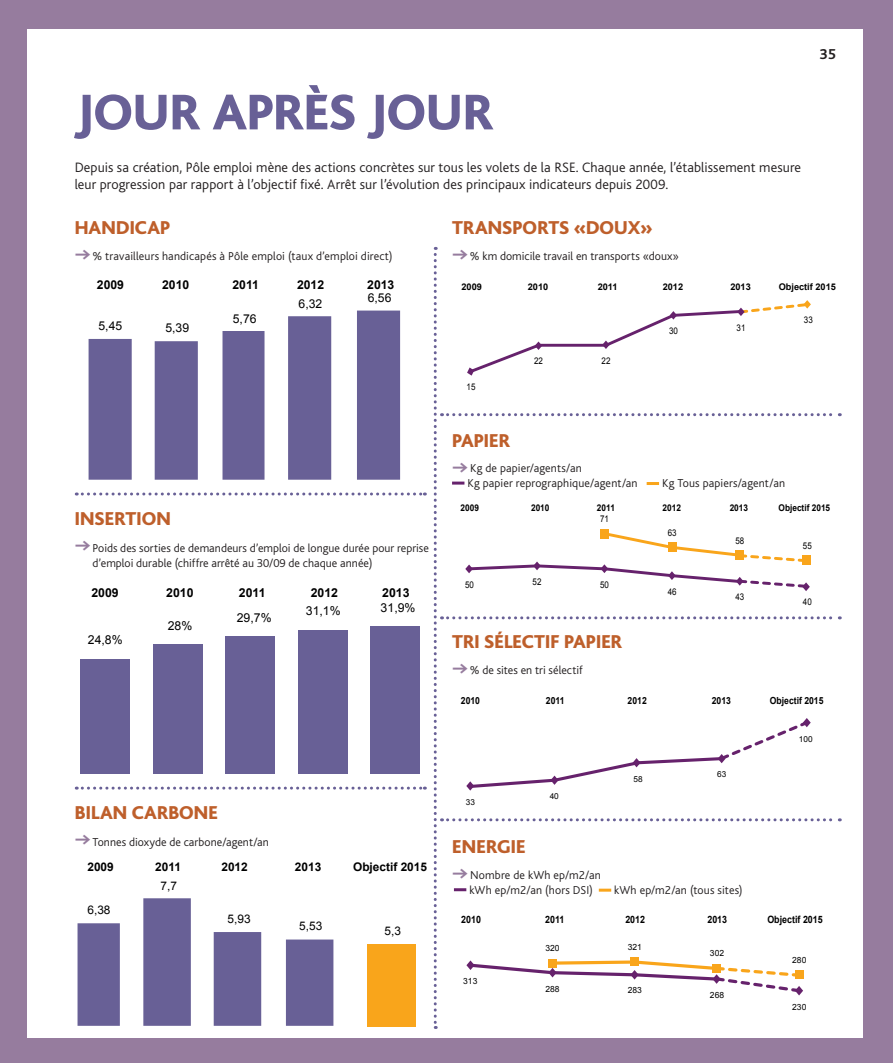
<style>
.page{position:relative;width:893px;height:1063px;background:#967c9e}
.page>*{position:absolute;margin:0;border:0;box-sizing:border-box;transform-origin:0 0}
.t1{font:800 52.5px "Bliss";color:#686096}
.t2{font:800 19.5px "Bliss";letter-spacing:.005em;color:#be5f2b}
.t3{font:700 15px "Bliss";color:#231f20}
.t4{font:300 14.25px/16.5px "Bliss";letter-spacing:.005em;color:#231f20}
.t5{font:12.3px "Arial";color:#000}
.t6{font:700 12.3px "Arial";color:#000}
.t7{font:12.15px "Arial";color:#000}
.t8{font:700 12.15px "Arial";color:#000}
.t9{font:300 12px/15px "Bliss";letter-spacing:.005em;color:#231f20}
.t10{font:700 11.85px "Arial";color:#000}
.t11{font:11.85px "Arial";color:#000}
.t12{font:700 10.05px "Arial";color:#000;scale:.88 1}
.t13{font:700 9.75px "Arial";color:#000;scale:.88 1}
.t14{font:700 9.3px "Arial";color:#000;scale:.9 1}
.t15{font:9.3px "Arial";color:#000;scale:.86 1}
.t16{font:700 9.15px "Arial";color:#000}
.t17{font:9.15px "Arial";color:#000;scale:.87 1}
.t18{font:8.55px "Arial";color:#000}
.t19{font:8.25px "Arial";color:#000}
.s1{font-family:"Executive";font-weight:700;font-size:18px;color:#967c9e}
</style>
<div class="page">
<div style="left:28px;top:29px;width:835px;height:1008px;background:#fff"></div>
<svg style="left:467px;top:300px;width:344px;height:76px"></svg>
<div style="left:600px;top:529px;width:9px;height:9px;background:#f9a51b"></div>
<svg style="left:465px;top:533px;width:346px;height:58px"></svg>
<svg style="left:452px;top:482px;width:12px;height:3px"></svg>
<svg style="left:647px;top:482px;width:12px;height:3px"></svg>
<div style="left:795px;top:970px;width:9px;height:9px;background:#f9a51b"></div>
<div style="left:630px;top:957px;width:9px;height:9px;background:#f9a51b"></div>
<svg style="left:466px;top:959px;width:337px;height:36px"></svg>
<svg style="left:454px;top:888px;width:12px;height:3px"></svg>
<svg style="left:599px;top:889px;width:12px;height:3px"></svg>
<svg style="left:466px;top:718px;width:345px;height:73px"></svg>
<svg style="left:448px;top:413px;width:392px;height:3px"></svg>
<svg style="left:448px;top:616px;width:392px;height:3px"></svg>
<svg style="left:448px;top:818px;width:392px;height:3px"></svg>
<svg style="left:76px;top:310px;width:349px;height:716px"></svg>
<svg style="left:434px;top:247px;width:8px;height:782px"></svg>
<p class="t1" style="left:75px;top:85px;width:420px">JOUR APRÈS JOUR</p>
<p class="t4" style="left:75px;top:160px;width:728px">Depuis sa création, Pôle emploi mène des actions concrètes sur tous les volets de la RSE. Chaque année, l’établissement mesure leur progression par rapport à l’objectif fixé. Arrêt sur l’évolution des principaux indicateurs depuis 2009.</p>
<p class="t2" style="left:75px;top:218px;width:97px">HANDICAP</p>
<p class="t9" style="left:75px;top:248px;width:319px"><span class="s1">→</span>% travailleurs handicapés à Pôle emploi (taux d’emploi direct)</p>
<p class="t2" style="left:452px;top:218px;width:202px">TRANSPORTS «DOUX»</p>
<p class="t9" style="left:452px;top:248px;width:228px"><span class="s1">→</span>% km domicile travail en transports «doux»</p>
<p class="t3" style="left:819px;top:46px;width:18px">35</p>
<p class="t8" style="left:97px;top:277px;width:29px">2009</p>
<p class="t8" style="left:162px;top:277px;width:29px">2010</p>
<p class="t8" style="left:232px;top:277px;width:28px">2011</p>
<p class="t8" style="left:297px;top:277px;width:29px">2012</p>
<p class="t8" style="left:367px;top:277px;width:29px">2013</p>
<p class="t7" style="left:98px;top:318px;width:25px">5,45</p>
<p class="t7" style="left:165px;top:320px;width:25px">5,39</p>
<p class="t7" style="left:233px;top:310px;width:25px">5,76</p>
<p class="t7" style="left:299px;top:296px;width:25px">6,32</p>
<p class="t7" style="left:368px;top:290px;width:25px">6,56</p>
<p class="t2" style="left:75px;top:509px;width:98px">INSERTION</p>
<p class="t9" style="left:92px;top:541px;width:338px;text-indent:-18px"><span class="s1">→</span>Poids des sorties de demandeurs d’emploi de longue durée pour reprise d’emploi durable (chiffre arrêté au 30/09 de chaque année)</p>
<p class="t6" style="left:91px;top:585px;width:29px">2009</p>
<p class="t6" style="left:166px;top:585px;width:29px">2010</p>
<p class="t6" style="left:239px;top:585px;width:28px">2011</p>
<p class="t6" style="left:311px;top:585px;width:29px">2012</p>
<p class="t6" style="left:382px;top:585px;width:29px">2013</p>
<p class="t5" style="left:88px;top:632px;width:36px">24,8%</p>
<p class="t5" style="left:168px;top:617px;width:26px">28%</p>
<p class="t5" style="left:237px;top:609px;width:36px">29,7%</p>
<p class="t5" style="left:306px;top:603px;width:36px">31,1%</p>
<p class="t5" style="left:381px;top:599px;width:36px">31,9%</p>
<p class="t2" style="left:75px;top:802px;width:145px">BILAN CARBONE</p>
<p class="t9" style="left:75px;top:834px;width:196px"><span class="s1">→</span>Tonnes dioxyde de carbone/agent/an</p>
<p class="t10" style="left:87px;top:859px;width:28px">2009</p>
<p class="t10" style="left:155px;top:859px;width:27px">2011</p>
<p class="t10" style="left:221px;top:859px;width:28px">2012</p>
<p class="t10" style="left:295px;top:859px;width:28px">2013</p>
<p class="t10" style="left:353px;top:859px;width:75px">Objectif 2015</p>
<p class="t11" style="left:87px;top:902px;width:25px">6,38</p>
<p class="t11" style="left:160px;top:878px;width:18px">7,7</p>
<p class="t11" style="left:228px;top:911px;width:25px">5,93</p>
<p class="t11" style="left:299px;top:918px;width:25px">5,53</p>
<p class="t11" style="left:384px;top:923px;width:18px">5,3</p>
<p class="t16" style="left:461px;top:280px;width:22px">2009</p>
<p class="t16" style="left:528px;top:280px;width:22px">2010</p>
<p class="t16" style="left:598px;top:280px;width:21px">2011</p>
<p class="t16" style="left:663px;top:280px;width:22px">2012</p>
<p class="t16" style="left:730px;top:280px;width:22px">2013</p>
<p class="t16" style="left:779px;top:280px;width:59px">Objectif 2015</p>
<p class="t17" style="left:467px;top:381px;width:12px">15</p>
<p class="t2" style="left:452px;top:430px;width:60px">PAPIER</p>
<p class="t17" style="left:534px;top:355px;width:12px">22</p>
<p class="t17" style="left:602px;top:355px;width:12px">22</p>
<p class="t9" style="left:467px;top:461px;width:172px;text-indent:-15px"><span class="s1">→</span>Kg de papier/agents/an<br>Kg papier reprographique/agent/an</p>
<p class="t17" style="left:669px;top:325px;width:12px">30</p>
<p class="t17" style="left:737px;top:322px;width:12px">31</p>
<p class="t17" style="left:804px;top:314px;width:12px">33</p>
<p class="t9" style="left:662px;top:476px;width:125px">Kg Tous papiers/agent/an</p>
<p class="t14" style="left:461px;top:501px;width:22px">2009</p>
<p class="t14" style="left:531px;top:501px;width:22px">2010</p>
<p class="t14" style="left:597px;top:501px;width:22px">2011</p>
<p class="t14" style="left:663px;top:501px;width:22px">2012</p>
<p class="t14" style="left:730px;top:501px;width:22px">2013</p>
<p class="t14" style="left:779px;top:501px;width:59px">Objectif 2015</p>
<p class="t15" style="left:465px;top:579px;width:12px">50</p>
<p class="t15" style="left:533px;top:576px;width:12px">52</p>
<p class="t15" style="left:600px;top:513px;width:12px">71</p>
<p class="t15" style="left:600px;top:579px;width:12px">50</p>
<p class="t2" style="left:452px;top:632px;width:172px">TRI SÉLECTIF PAPIER</p>
<p class="t9" style="left:452px;top:663px;width:132px"><span class="s1">→</span>% de sites en tri sélectif</p>
<p class="t15" style="left:668px;top:526px;width:12px">63</p>
<p class="t15" style="left:668px;top:586px;width:12px">46</p>
<p class="t15" style="left:735px;top:535px;width:12px">58</p>
<p class="t15" style="left:735px;top:591px;width:12px">43</p>
<p class="t15" style="left:803px;top:540px;width:12px">55</p>
<p class="t15" style="left:803px;top:596px;width:12px">40</p>
<p class="t13" style="left:461px;top:695px;width:23px">2010</p>
<p class="t13" style="left:546px;top:695px;width:23px">2011</p>
<p class="t13" style="left:628px;top:695px;width:23px">2012</p>
<p class="t13" style="left:712px;top:695px;width:23px">2013</p>
<p class="t13" style="left:770px;top:695px;width:63px">Objectif 2015</p>
<p class="t19" style="left:466px;top:797px;width:11px">33</p>
<p class="t2" style="left:452px;top:837px;width:75px">ENERGIE</p>
<p class="t19" style="left:550px;top:790px;width:11px">40</p>
<p class="t19" style="left:633px;top:773px;width:11px">58</p>
<p class="t19" style="left:717px;top:769px;width:11px">63</p>
<p class="t9" style="left:452px;top:868px;width:150px"><span class="s1">→</span>Nombre de kWh ep/m2/an</p>
<p class="t9" style="left:469px;top:883px;width:125px">kWh ep/m2/an (hors DSI)</p>
<p class="t9" style="left:614px;top:883px;width:130px">kWh ep/m2/an (tous sites)</p>
<p class="t19" style="left:799px;top:733px;width:15px">100</p>
<p class="t12" style="left:461px;top:912px;width:24px">2010</p>
<p class="t12" style="left:545px;top:912px;width:23px">2011</p>
<p class="t12" style="left:625px;top:912px;width:24px">2012</p>
<p class="t12" style="left:707px;top:912px;width:24px">2013</p>
<p class="t12" style="left:767px;top:912px;width:65px">Objectif 2015</p>
<p class="t18" style="left:463px;top:976px;width:16px">313</p>
<p class="t18" style="left:545px;top:942px;width:16px">320</p>
<p class="t18" style="left:628px;top:942px;width:16px">321</p>
<p class="t18" style="left:545px;top:983px;width:16px">288</p>
<p class="t18" style="left:628px;top:985px;width:16px">283</p>
<p class="t18" style="left:710px;top:947px;width:16px">302</p>
<p class="t18" style="left:710px;top:989px;width:16px">268</p>
<p class="t18" style="left:792px;top:954px;width:16px">280</p>
<p class="t18" style="left:792px;top:1001px;width:16px">230</p>
</div>
